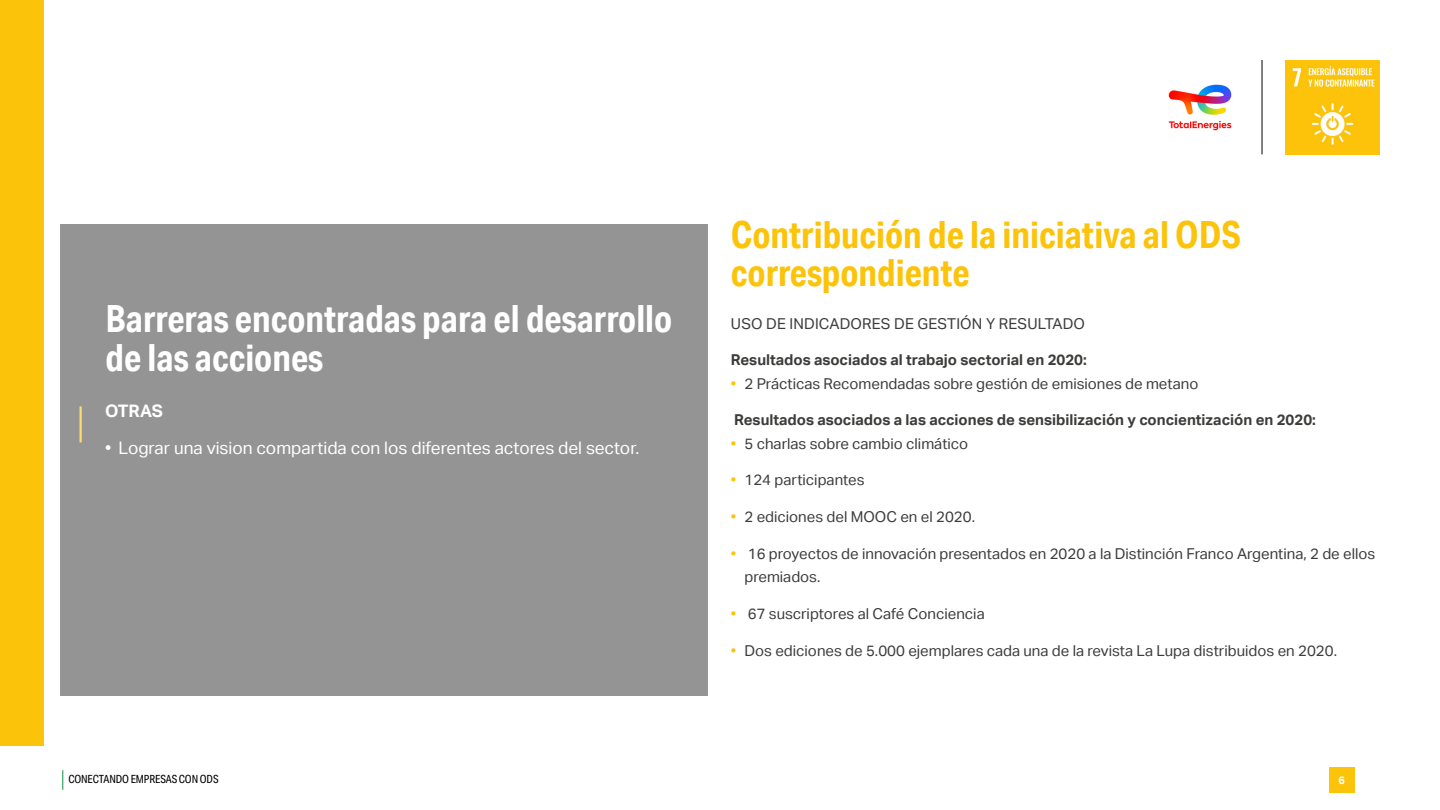
<style>
.page{position:relative;width:1440px;height:810px;background:#fff}
.page>*{position:absolute;margin:0;border:0;box-sizing:border-box;transform-origin:0 0}
.t1{font:700 37.5px/38.2px "Aktiv Grotesk Cd";color:#fff}
.t2{font:700 37.5px/38.2px "Aktiv Grotesk Cd";color:#fcc30b}
.t3{font:17.25px "Aktiv Grotesk";color:#fff}
.t4{font:700 17.25px "Aktiv Grotesk";letter-spacing:-.01em;color:#fff}
.t5{font:15px/23.2px "Aktiv Grotesk";color:#3c3c3b}
.t6{font:700 15px "Aktiv Grotesk";color:#3c3c3b}
.t7{font:11.25px "Aktiv Grotesk Cd";letter-spacing:-.01em;color:#000}
.t8{font:700 10.88px "Aktiv Grotesk";color:#fff}
.s1{color:#fcc30b}
</style>
<div class="page">
<svg style="left:62px;top:770px;width:1px;height:20px"></svg>
<div style="left:1329px;top:767px;width:25px;height:26px;background:#fcc30b"></div>
<img style="left:1285px;top:60px;width:95px;height:95px">
<hr style="left:1262px;top:60px;width:1px;height:94px;background:#000">
<img style="left:1168px;top:84px;width:64px;height:47px">
<div style="left:0;top:0;width:44px;height:746px;background:#fcc30b"></div>
<div style="left:60px;top:225px;width:648px;height:471px;background:#949494"></div>
<hr style="left:80px;top:406px;width:2px;height:36px;background:#fddb6d">
<h1 class="t1" style="left:106px;top:299px;width:568px">Barreras encontradas para el desarrollo de las acciones</h1>
<p class="t4" style="left:105px;top:401px;width:60px">OTRAS</p>
<p class="t3" style="left:105px;top:438px;width:536px">• Lograr una vision compartida con los diferentes actores del sector.</p>
<h1 class="t2" style="left:731px;top:215px;width:512px">Contribución de la iniciativa al ODS correspondiente</h1>
<p class="t5" style="left:731px;top:312px;width:356px">USO DE INDICADORES DE GESTIÓN Y RESULTADO</p>
<p class="t6" style="left:731px;top:351px;width:357px">Resultados asociados al trabajo sectorial en 2020:</p>
<p class="t5" style="left:731px;top:372px;width:469px"><span class="s1">•</span> 2 Prácticas Recomendadas sobre gestión de emisiones de metano</p>
<p class="t6" style="left:734px;top:411px;width:583px">Resultados asociados a las acciones de sensibilización y concientización en 2020:</p>
<p class="t5" style="left:731px;top:432px;width:239px"><span class="s1">•</span> 5 charlas sobre cambio climático</p>
<p class="t5" style="left:731px;top:469px;width:135px"><span class="s1">•</span> 124 participantes</p>
<p class="t5" style="left:731px;top:505px;width:246px"><span class="s1">•</span> 2 ediciones del MOOC en el 2020.</p>
<p class="t5" style="left:744px;top:542px;width:632px;text-indent:-14px"><span class="s1">•</span> 16 proyectos de innovación presentados en 2020 a la Distinción Franco Argentina, 2 de ellos premiados.</p>
<p class="t5" style="left:731px;top:602px;width:255px"><span class="s1">•</span> 67 suscriptores al Café Conciencia</p>
<p class="t5" style="left:731px;top:639px;width:608px"><span class="s1">•</span> Dos ediciones de 5.000 ejemplares cada una de la revista La Lupa distribuidos en 2020.</p>
<p class="t7" style="left:68px;top:773px;width:152px">CONECTANDO EMPRESAS CON ODS</p>
<p class="t8" style="left:1338px;top:774px;width:8px">6</p>
</div>
